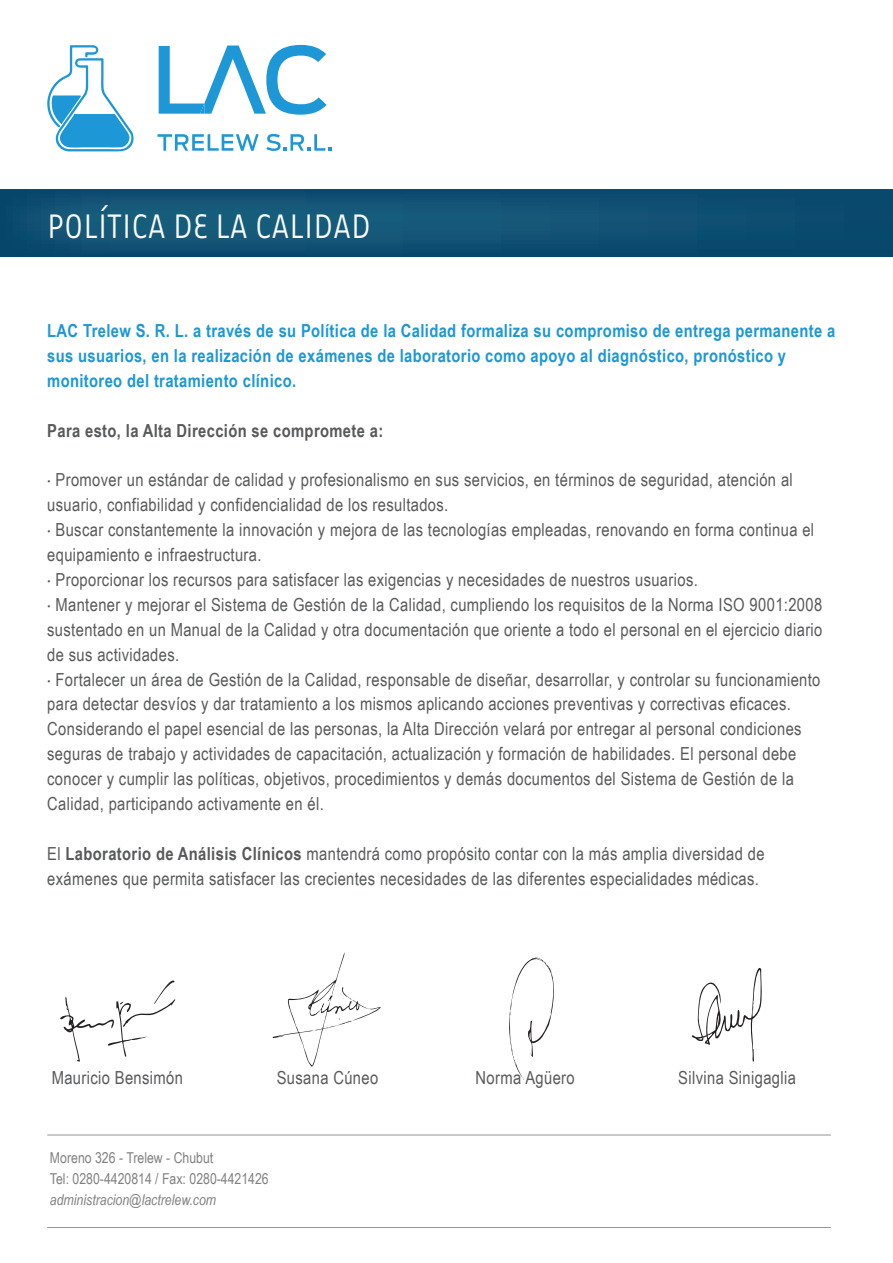
<style>
.page{position:relative;width:893px;height:1263px;background:#fff}
.page>*{position:absolute;margin:0;border:0;box-sizing:border-box;transform-origin:0 0}
.t1{font:39.15px "Tarzana Narrow";color:#f9fafa}
.t2{font:18px/24.9px "Arial Narrow";letter-spacing:.02em;color:#58595b}
.t3{font:700 18px/24.9px "Arial Narrow";letter-spacing:.02em;color:#1d97d5}
.t4{font:700 18px "Arial Narrow";letter-spacing:.02em;color:#58595b}
.t5{font:15px/21px "Arial Narrow";color:#818182}
.t6{font:italic 15px "Arial Narrow";color:#818182}
.s1{font-family:"Myriad Pro"}
.s2{font-weight:700}
</style>
<div class="page">
<svg style="left:0;top:189px;width:893px;height:68px;background:#0f4f72"></svg>
<svg style="left:47px;top:45px;width:87px;height:107px"></svg>
<svg style="left:159px;top:45px;width:168px;height:70px"></svg>
<svg style="left:157px;top:134px;width:102px;height:17px"></svg>
<svg style="left:266px;top:134px;width:65px;height:17px"></svg>
<hr style="left:47px;top:1134px;width:784px;height:1px;background:#929397">
<hr style="left:47px;top:1227px;width:784px;height:1px;background:#929397">
<svg style="left:509px;top:957px;width:45px;height:123px"></svg>
<svg style="left:272px;top:952px;width:109px;height:115px"></svg>
<svg style="left:691px;top:968px;width:71px;height:94px"></svg>
<svg style="left:60px;top:980px;width:115px;height:82px"></svg>
<h1 class="t1" style="left:47px;top:203px;width:325px">POLÍTICA DE LA CALIDAD</h1>
<p class="t3" style="left:47px;top:317px;width:790px">LAC Trelew S. R. L. a través de su Política de la Calidad formaliza su compromiso de entrega permanente a sus usuarios, en la realización de exámenes de laboratorio como apoyo al diagnóstico, pronóstico y monitoreo del tratamiento clínico.</p>
<p class="t4" style="left:47px;top:417px;width:338px">Para esto, la Alta Dirección se compromete a:</p>
<p class="t2" style="left:47px;top:467px;width:777px"><span class="s1">·</span> Promover un estándar de calidad y profesionalismo en sus servicios, en términos de seguridad, atención al usuario, confiabilidad y confidencialidad de los resultados.<br><span class="s1">·</span> Buscar constantemente la innovación y mejora de las tecnologías empleadas, renovando en forma continua el equipamiento e infraestructura.<br><span class="s1">·</span> Proporcionar los recursos para satisfacer las exigencias y necesidades de nuestros usuarios.<br><span class="s1">·</span> Mantener y mejorar el Sistema de Gestión de la Calidad, cumpliendo los requisitos de la Norma ISO 9001:2008 sustentado en un Manual de la Calidad y otra documentación que oriente a todo el personal en el ejercicio diario de sus actividades.<br><span class="s1">·</span> Fortalecer un área de Gestión de la Calidad, responsable de diseñar, desarrollar, y controlar su funcionamiento para detectar desvíos y dar tratamiento a los mismos aplicando acciones preventivas y correctivas eficaces.<br>Considerando el papel esencial de las personas, la Alta Dirección velará por entregar al personal condiciones seguras de trabajo y actividades de capacitación, actualización y formación de habilidades. El personal debe conocer y cumplir las políticas, objetivos, procedimientos y demás documentos del Sistema de Gestión de la Calidad, participando activamente en él.</p>
<p class="t2" style="left:47px;top:840px;width:719px">El <span class="s2">Laboratorio de Análisis Clínicos</span> mantendrá como propósito contar con la más amplia diversidad de exámenes que permita satisfacer las crecientes necesidades de las diferentes especialidades médicas.</p>
<p class="t2" style="left:52px;top:1064px;width:133px">Mauricio Bensimón</p>
<p class="t2" style="left:277px;top:1064px;width:103px">Susana Cúneo</p>
<p class="t2" style="left:476px;top:1064px;width:101px">Norma Agüero</p>
<p class="t2" style="left:678px;top:1064px;width:119px">Silvina Sinigaglia</p>
<p class="t5" style="left:50px;top:1147px;width:220px">Moreno 326 - Trelew - Chubut<br>Tel: 0280-4420814 / Fax: 0280-4421426</p>
<p class="t6" style="left:50px;top:1189px;width:168px">administracion@lactrelew.com</p>
</div>
